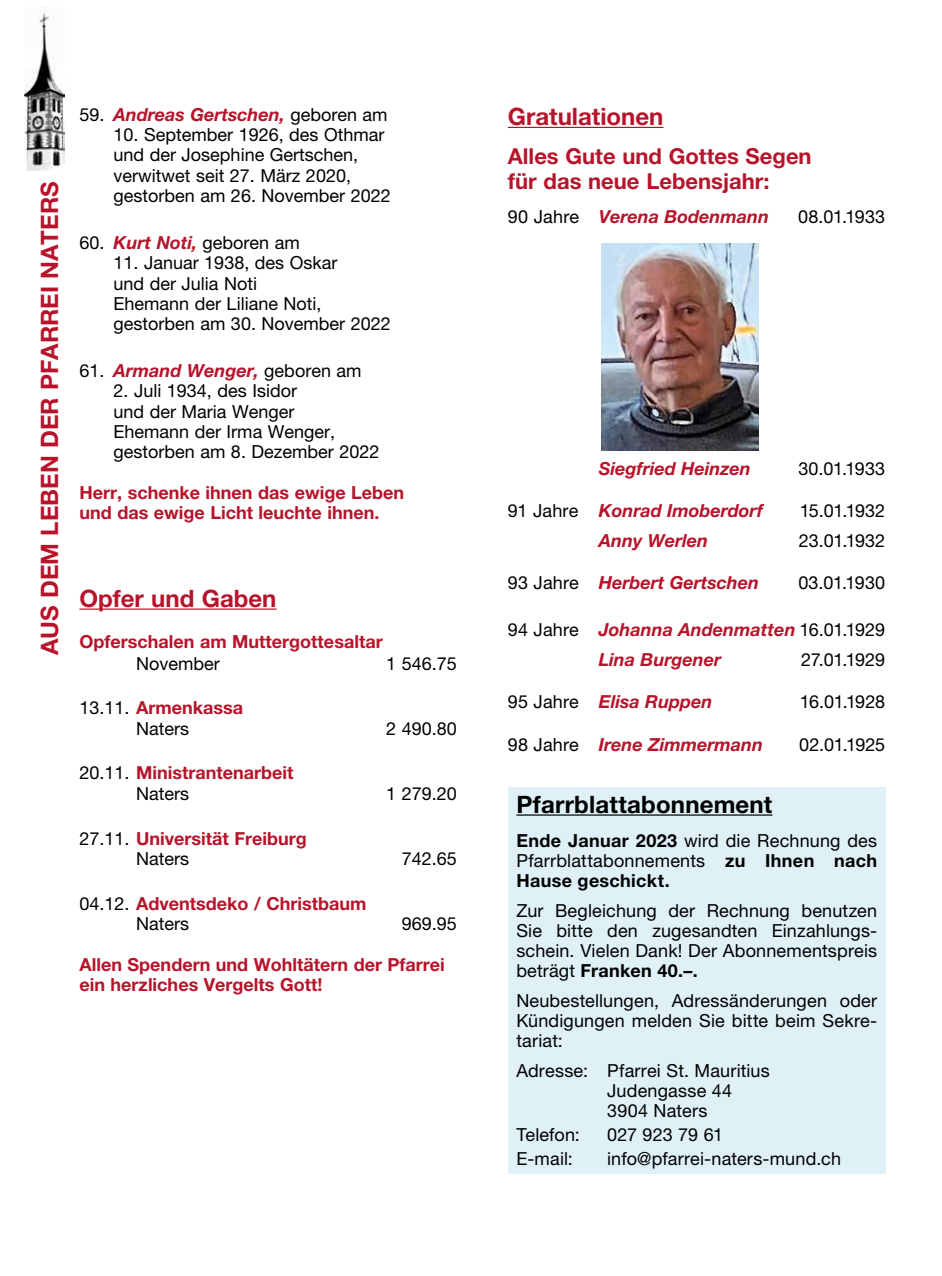
<style>
.page{position:relative;width:942px;height:1276px;background:#fff}
.page>*{position:absolute;margin:0;border:0;box-sizing:border-box;transform-origin:0 0}
.t1{font:700 24px "Helvetica Neue LT Pro";color:#b7142b}
.t2{font:700 24px "Helvetica Neue LT Pro";letter-spacing:.01em;color:#000}
.t3{font:700 22px/24.2px "Helvetica Neue LT Pro";color:#b7142b}
.t4{font:18px/20.4px "Helvetica Neue LT Pro";color:#000}
.t5{font:700 18px/20.4px "Helvetica Neue LT Pro";color:#b7142b}
.t6{font:italic 700 18px/30.2px "Helvetica Neue LT Pro";color:#b7142b}
.t7{font:700 18px/20px "Helvetica Neue LT Pro";letter-spacing:.02em;color:#000;text-align:justify}
.s1{font-weight:400;font-style:normal;color:#000}
.s2{font-weight:700;font-style:italic;color:#b7142b}
.s3{font-weight:700;color:#b7142b}
.s4{font-weight:400;color:#000}
.s5{font-weight:400}
.s6{font-weight:700}
</style>
<div class="page">
<img style="left:25px;top:7px;width:40px;height:163px">
<hr style="left:79px;top:608px;width:197px;height:2px;background:#b7142b">
<hr style="left:507px;top:127px;width:156px;height:1px;background:#b7142b">
<div style="left:507px;top:787px;width:378px;height:386px;background:#dff1f7"></div>
<hr style="left:516px;top:814px;width:256px;height:1px;background:#000">
<img style="left:601px;top:243px;width:157px;height:208px">
<h1 class="t1" style="left:40px;top:655px;width:475px;rotate:-90deg">AUS DEM LEBEN DER PFARREI NATERS</h1>
<p class="t6" style="left:79px;top:101px;width:309px"><span class="s1">59.</span> Andreas Gertschen, <span class="s1">geboren am</span></p>
<p class="t4" style="left:113px;top:125px;width:279px">10. September 1926, des Othmar und der Josephine Gertschen, verwitwet seit 27. März 2020, gestorben am 26. November 2022</p>
<p class="t4" style="left:79px;top:232px;width:222px">60. <span class="s2">Kurt Noti,</span> geboren am</p>
<p class="t4" style="left:113px;top:253px;width:279px">11. Januar 1938, des Oskar<br>und der Julia Noti<br>Ehemann der Liliane Noti, gestorben am 30. November 2022</p>
<p class="t6" style="left:79px;top:357px;width:283px"><span class="s1">61.</span> Armand Wenger, <span class="s1">geboren am</span></p>
<p class="t4" style="left:113px;top:381px;width:267px">2. Juli 1934, des Isidor<br>und der Maria Wenger<br>Ehemann der Irma Wenger, gestorben am 8. Dezember 2022</p>
<p class="t5" style="left:79px;top:484px;width:326px">Herr, schenke ihnen das ewige Leben und das ewige Licht leuchte ihnen.</p>
<h1 class="t1" style="left:79px;top:589px;width:198px">Opfer und Gaben</h1>
<p class="t5" style="left:79px;top:633px;width:304px">Opferschalen am Muttergottesaltar</p>
<p class="t4" style="left:136px;top:653px;width:85px">November</p>
<p class="t4" style="left:386px;top:653px;width:72px">1 546.75</p>
<p class="t4" style="left:79px;top:698px;width:165px;text-align:center">13.11. <span class="s3">Armenkassa<br></span>Naters</p>
<p class="t4" style="left:386px;top:718px;width:72px">2 490.80</p>
<p class="t5" style="left:136px;top:764px;width:159px;text-indent:-57px"><span class="s4">20.11.</span> Ministrantenarbeit<br><span class="s4">Naters</span></p>
<p class="t5" style="left:136px;top:829px;width:172px;text-indent:-57px"><span class="s4">27.11.</span> Universität Freiburg<br><span class="s4">Naters</span></p>
<p class="t4" style="left:386px;top:783px;width:72px">1 279.20</p>
<p class="t4" style="left:401px;top:848px;width:57px">742.65</p>
<p class="t5" style="left:136px;top:894px;width:232px;text-indent:-57px"><span class="s4">04.12.</span> Adventsdeko / Christbaum<br><span class="s4">Naters</span></p>
<p class="t4" style="left:401px;top:913px;width:57px">969.95</p>
<p class="t5" style="left:79px;top:955px;width:367px">Allen Spendern und Wohltätern der Pfarrei ein herzliches Vergelts Gott!</p>
<h1 class="t1" style="left:507px;top:107px;width:157px">Gratulationen</h1>
<p class="t3" style="left:507px;top:146px;width:305px">Alles Gute und Gottes Segen für das neue Lebensjahr:</p>
<p class="t6" style="left:507px;top:203px;width:263px"><span class="s1">90 Jahre</span> Verena Bodenmann</p>
<p class="t4" style="left:797px;top:206px;width:88px">08.01.1933</p>
<p class="t6" style="left:598px;top:455px;width:154px">Siegfried Heinzen</p>
<p class="t4" style="left:798px;top:458px;width:88px">30.01.1933</p>
<p class="t6" style="left:507px;top:497px;width:256px"><span class="s1">91 Jahre</span> Konrad Imoberdorf</p>
<p class="t4" style="left:799px;top:500px;width:87px">15.01.1932</p>
<p class="t6" style="left:598px;top:527px;width:111px">Anny Werlen</p>
<p class="t4" style="left:798px;top:531px;width:88px">23.01.1932</p>
<p class="t6" style="left:507px;top:569px;width:253px"><span class="s1">93 Jahre</span> Herbert Gertschen</p>
<p class="t4" style="left:798px;top:573px;width:88px">03.01.1930</p>
<p class="t6" style="left:598px;top:616px;width:288px;text-indent:-91px"><span class="s1">94 Jahre</span> Johanna Andenmatten <span class="s1">16.01.1929<br></span>Lina Burgener</p>
<p class="t4" style="left:800px;top:649px;width:86px">27.01.1929</p>
<p class="t6" style="left:507px;top:688px;width:206px"><span class="s1">95 Jahre</span> Elisa Ruppen</p>
<p class="t4" style="left:799px;top:692px;width:87px">16.01.1928</p>
<p class="t6" style="left:507px;top:730px;width:257px"><span class="s1">98 Jahre</span> Irene Zimmermann</p>
<p class="t4" style="left:799px;top:734px;width:87px">02.01.1925</p>
<h1 class="t2" style="left:516px;top:795px;width:257px">Pfarrblattabonnement</h1>
<p class="t7" style="left:516px;top:832px;width:362px">Ende Januar 2023 <span class="s5">wird die Rechnung des Pfarrblattabonnements</span> zu Ihnen nach Hau se geschickt.</p>
<p class="t4" style="left:516px;top:900px;width:362px;text-align:justify">Zur Begleichung der Rech nung benutzen Sie bitte den zugesandten Einzah lungs&shy;schein. Vielen Dank! Der Abonnementspreis beträgt <span class="s6">Franken 40.–.</span></p>
<p class="t4" style="left:516px;top:990px;width:362px;text-align:justify">Neubestellungen, Adressänderungen oder Kündigungen melden Sie bitte beim Sekre&shy;ta riat:</p>
<p class="t4" style="left:607px;top:1060px;width:164px;text-indent:-91px">Adresse: Pfarrei St. Mauritius<br>Judengasse 44<br>3904 Naters</p>
<p class="t4" style="left:516px;top:1124px;width:65px">Telefon:</p>
<p class="t4" style="left:607px;top:1124px;width:118px">027 923 79 61</p>
<p class="t4" style="left:516px;top:1148px;width:58px">E-mail:</p>
<p class="t4" style="left:607px;top:1148px;width:235px">info@pfarrei-naters-mund.ch</p>
</div>
